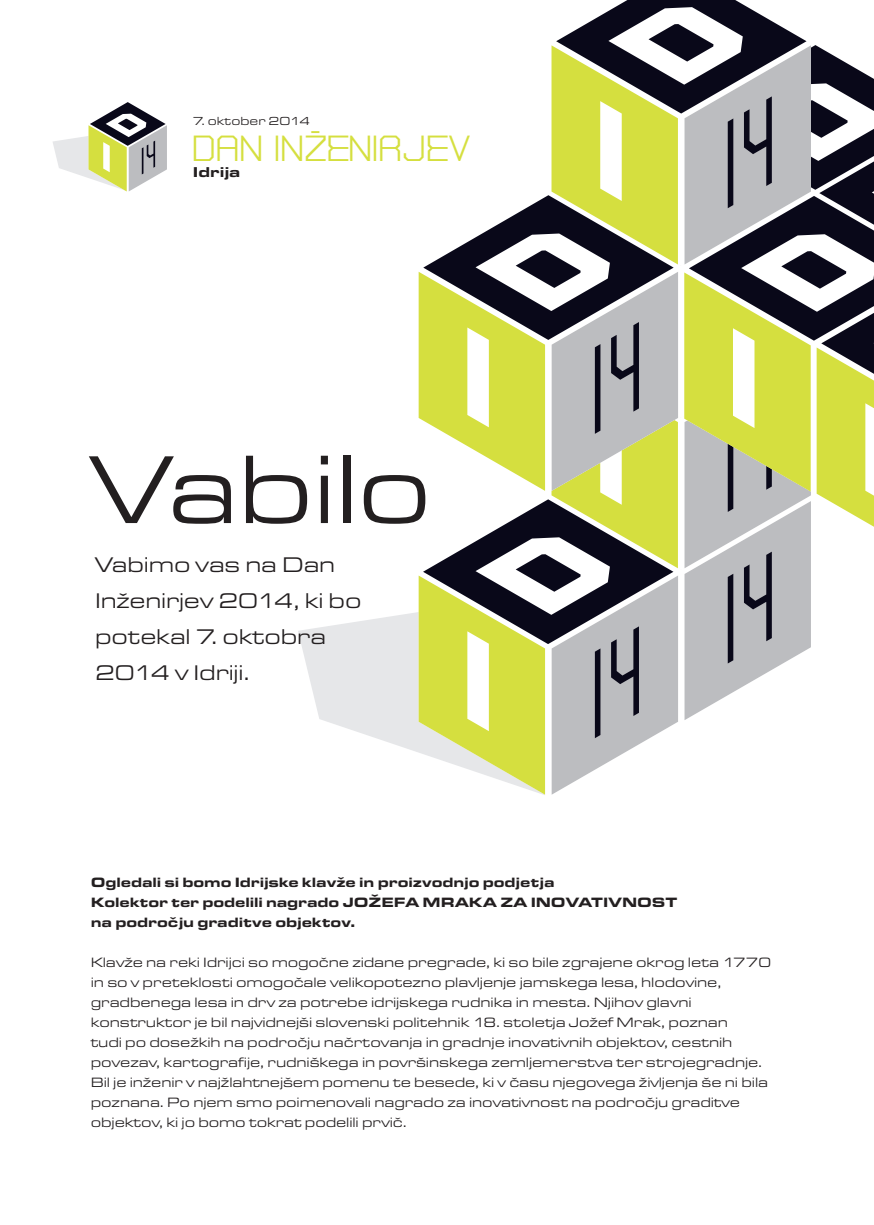
<style>
.page{position:relative;width:874px;height:1225px;background:#fff}
.page>*{position:absolute;margin:0;border:0;box-sizing:border-box;transform-origin:0 0}
.t1{font:100px "Eurostile TCE Regu Exte";letter-spacing:-.01em;color:#231f20}
.t2{font:40.6px "Cranberry Gin";color:#d5df3f}
.t3{font:22px/36px "Eurostile TCE Regu Exte";letter-spacing:-.01em;color:#231f20}
.t4{font:14.8px "Eurostile TCE Blac Exte";color:#231f20}
.t5{font:14px/20px "Eurostile TCE Regu Exte";letter-spacing:-.01em;color:#231f20}
.t6{font:14px/20px "Eurostile TCE Blac Exte";letter-spacing:-.01em;color:#231f20}
.t7{font:12px "Eurostile TCE Regu Exte";color:#231f20}
</style>
<div class="page">
<svg style="left:298px;top:612px;width:120px;height:140px;fill:#e6e7e9"></svg>
<svg style="left:418px;top:0;width:456px;height:794px"></svg>
<svg style="left:53px;top:102px;width:114px;height:90px"></svg>
<p class="t7" style="left:193px;top:115px;width:119px">7. oktober 2014</p>
<h2 class="t2" style="left:192px;top:125px;width:280px">DAN INŽENIRJEV</h2>
<p class="t4" style="left:193px;top:164px;width:49px">Idrija</p>
<h1 class="t1" style="left:91px;top:436px;width:342px">Vabilo</h1>
<h3 class="t3" style="left:95px;top:547px;width:268px">Vabimo vas na Dan<br>Inženirjev 2014, ki bo potekal 7. oktobra<br>2014 v Idriji.</h3>
<p class="t6" style="left:91px;top:872px;width:588px">Ogledali si bomo Idrijske klavže in proizvodnjo podjetja<br>Kolektor ter podelili nagrado JOŽEFA MRAKA ZA INOVATIVNOST na področju graditve objektov.</p>
<p class="t5" style="left:91px;top:952px;width:681px">Klavže na reki Idrijci so mogočne zidane pregrade, ki so bile zgrajene okrog leta 1770 in so v preteklosti omogočale velikopotezno plavljenje jamskega lesa, hlodovine, gradbenega lesa in drv za potrebe idrijskega rudnika in mesta. Njihov glavni konstruktor je bil najvidnejši slovenski politehnik 18. stoletja Jožef Mrak, poznan<br>tudi po dosežkih na področju načrtovanja in gradnje inovativnih objektov, cestnih povezav, kartografije, rudniškega in površinskega zemljemerstva ter strojegradnje.<br>Bil je inženir v najžlahtnejšem pomenu te besede, ki v času njegovega življenja še ni bila poznana. Po njem smo poimenovali nagrado za inovativnost na področju graditve objektov, ki jo bomo tokrat podelili prvič.</p>
</div>
